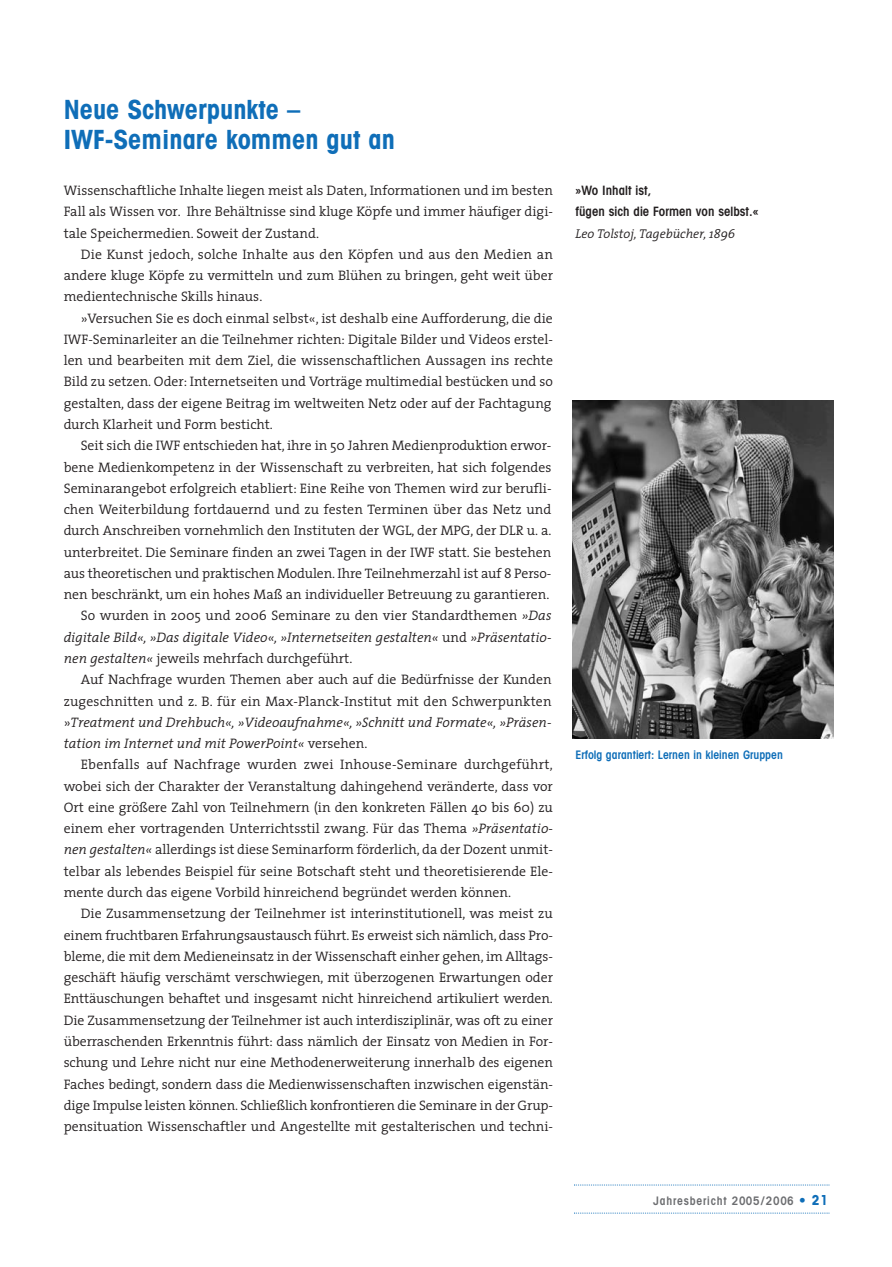
<style>
.page{position:relative;width:892px;height:1267px;background:#fff}
.page>*{position:absolute;margin:0;border:0;box-sizing:border-box;transform-origin:0 0}
.t1{font:700 condensed 26.4px/30px "Avant Garde";color:#0f6eb8}
.t2{font:300 13.8px/21.3px "The Serif";color:#231f20;text-align:justify}
.t3{font:italic 300 13.8px "The Serif";color:#231f20}
.t4{font:300 13.8px "The Serif";letter-spacing:.02em;color:#231f20}
.t5{font:600 condensed 12.9px/21.3px "Avant Garde";color:#231f20}
.t6{font:italic 300 12.75px "The Serif";color:#231f20}
.t7{font:600 condensed 11.7px "Avant Garde";color:#0f6eb8}
.t8{font:600 condensed 11.7px "Avant Garde";letter-spacing:.065em;color:#6c6d70}
.s1{font-style:italic}
.s2{font-style:normal}
.s3{font-weight:700;font-size:13.2px;color:#0f6eb8}
.s4{font-weight:700;font-size:13.8px;color:#0f6eb8}
</style>
<div class="page">
<svg style="left:572px;top:400px;width:262px;height:814px"></svg>
<h1 class="t1" style="left:64px;top:97px;width:333px">Neue Schwerpunkte –<br>IWF-Seminare kommen gut an</h1>
<p class="t2" style="left:64px;top:181px;width:490px">Wissenschaftliche Inhalte liegen meist als Daten, Informationen und im besten Fall als Wissen vor. Ihre Behältnisse sind kluge Köpfe und immer häufiger digi&shy;tale Speichermedien. Soweit der Zustand.</p>
<p class="t2" style="left:64px;top:245px;width:491px;text-indent:17px">Die Kunst jedoch, solche Inhalte aus den Köpfen und aus den Medien an andere kluge Köpfe zu vermitteln und zum Blühen zu bringen, geht weit über medientechnische Skills hinaus.</p>
<p class="t2" style="left:64px;top:309px;width:491px;text-indent:17px">»Versuchen Sie es doch einmal selbst«, ist deshalb eine Aufforderung, die die IWF-Seminarleiter an die Teilnehmer richten: Digitale Bilder und Videos erstel&shy;len und bearbeiten mit dem Ziel, die wissenschaftlichen Aussagen ins rechte Bild zu setzen. Oder: Internetseiten und Vorträge multimedial bestücken und so gestalten, dass der eigene Beitrag im weltweiten Netz oder auf der Fachtagung durch Klarheit und Form besticht.</p>
<p class="t2" style="left:81px;top:436px;width:472px">Seit sich die IWF entschieden hat, ihre in 50 Jahren Medienproduktion erwor-</p>
<p class="t2" style="left:64px;top:457px;width:489px">bene Medienkompetenz in der Wissenschaft zu verbreiten, hat sich folgendes</p>
<p class="t2" style="left:64px;top:479px;width:489px">Seminarangebot erfolgreich etabliert: Eine Reihe von Themen wird zur berufli-</p>
<p class="t2" style="left:64px;top:500px;width:489px">chen Weiterbildung fortdauernd und zu festen Terminen über das Netz und</p>
<p class="t2" style="left:64px;top:521px;width:489px">durch Anschreiben vornehmlich den Instituten der WGL, der MPG, der DLR u. a.</p>
<p class="t2" style="left:64px;top:543px;width:489px">unterbreitet. Die Seminare finden an zwei Tagen in der IWF statt. Sie bestehen</p>
<p class="t2" style="left:64px;top:564px;width:489px">aus theoretischen und praktischen Modulen. Ihre Teilnehmerzahl ist auf 8 Perso-</p>
<p class="t2" style="left:64px;top:585px;width:487px">nen beschränkt, um ein hohes Maß an individueller Betreuung zu garantieren.</p>
<p class="t2" style="left:81px;top:606px;width:472px">So wurden in 2005 und 2006 Seminare zu den vier Standardthemen <span class="s1">»Das</span></p>
<p class="t3" style="left:64px;top:632px;width:489px">digitale Bild«, »Das digitale Video«, »Internetseiten gestalten« <span class="s2">und</span> »Präsentatio-</p>
<p class="t2" style="left:64px;top:649px;width:290px"><span class="s1">nen gestalten«</span> jeweils mehrfach durchgeführt.</p>
<p class="t2" style="left:81px;top:670px;width:472px">Auf Nachfrage wurden Themen aber auch auf die Bedürfnisse der Kunden</p>
<p class="t2" style="left:64px;top:691px;width:489px">zugeschnitten und z. B. für ein Max-Planck-Institut mit den Schwerpunkten</p>
<p class="t3" style="left:64px;top:717px;width:489px"><span class="s2">»</span>Treatment und Drehbuch«, »Videoaufnahme«, »Schnitt und Formate«, »Präsen-</p>
<p class="t3" style="left:64px;top:738px;width:305px">tation im Internet und mit PowerPoint« <span class="s2">versehen.</span></p>
<p class="t4" style="left:81px;top:759px;width:473px">Ebenfalls auf Nachfrage wurden zwei Inhouse-Seminare durchgeführt,</p>
<p class="t2" style="left:64px;top:776px;width:490px">wobei sich der Charakter der Veranstaltung dahingehend veränderte, dass vor</p>
<p class="t2" style="left:64px;top:798px;width:490px">Ort eine größere Zahl von Teilnehmern (in den konkreten Fällen 40 bis 60) zu</p>
<p class="t2" style="left:64px;top:819px;width:490px">einem eher vortragenden Unterrichtsstil zwang. Für das Thema <span class="s1">»Präsentatio-</span></p>
<p class="t2" style="left:64px;top:840px;width:490px"><span class="s1">nen gestalten«</span> allerdings ist diese Seminarform förderlich, da der Dozent unmit-</p>
<p class="t2" style="left:64px;top:862px;width:490px">telbar als lebendes Beispiel für seine Botschaft steht und theoretisierende Ele-</p>
<p class="t2" style="left:64px;top:883px;width:449px">mente durch das eigene Vorbild hinreichend begründet werden können.</p>
<p class="t2" style="left:81px;top:904px;width:473px">Die Zusammensetzung der Teilnehmer ist interinstitutionell, was meist zu</p>
<p class="t2" style="left:64px;top:925px;width:490px">einem fruchtbaren Erfahrungsaustausch führt. Es erweist sich nämlich, dass Pro-</p>
<p class="t2" style="left:64px;top:947px;width:490px">bleme, die mit dem Medieneinsatz in der Wissenschaft einher gehen, im Alltags-</p>
<p class="t2" style="left:64px;top:968px;width:490px">geschäft häufig verschämt verschwiegen, mit überzogenen Erwartungen oder</p>
<p class="t2" style="left:64px;top:989px;width:490px">Enttäuschungen behaftet und insgesamt nicht hinreichend artikuliert werden.</p>
<p class="t2" style="left:64px;top:1010px;width:491px">Die Zusammensetzung der Teilnehmer ist auch interdisziplinär, was oft zu einer</p>
<p class="t2" style="left:64px;top:1032px;width:490px">überraschenden Erkenntnis führt: dass nämlich der Einsatz von Medien in For-</p>
<p class="t2" style="left:64px;top:1053px;width:490px">schung und Lehre nicht nur eine Methodenerweiterung innerhalb des eigenen</p>
<p class="t2" style="left:64px;top:1074px;width:490px">Faches bedingt, sondern dass die Medienwissenschaften inzwischen eigenstän-</p>
<p class="t2" style="left:64px;top:1095px;width:490px">dige Impulse leisten können. Schließlich konfrontieren die Seminare in der Grup-</p>
<p class="t2" style="left:64px;top:1117px;width:490px">pensituation Wissenschaftler und Angestellte mit gestalterischen und techni-</p>
<p class="t5" style="left:575px;top:181px;width:184px">»Wo Inhalt ist,<br>fügen sich die Formen von selbst.«</p>
<p class="t6" style="left:575px;top:228px;width:161px">Leo Tolstoj, Tagebücher, 1896</p>
<p class="t7" style="left:575px;top:751px;width:209px">Erfolg garantiert: Lernen in kleinen Gruppen</p>
<p class="t8" style="left:653px;top:1196px;width:176px">Jahresbericht 2005/2006 <span class="s3">•</span> <span class="s4">21</span></p>
</div>
